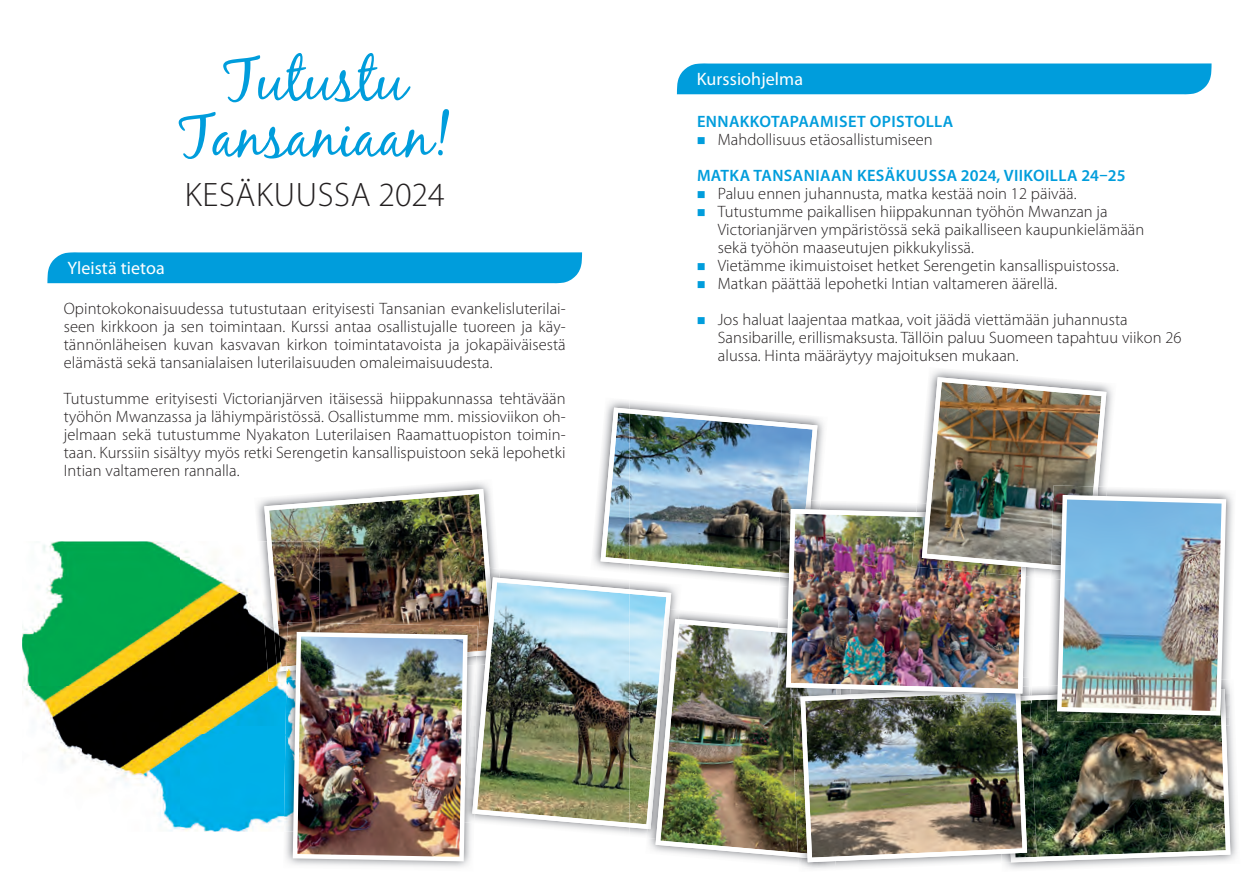
<style>
.page{position:relative;width:1259px;height:893px;background:#fff}
.page>*{position:absolute;margin:0;border:0;box-sizing:border-box;transform-origin:0 0}
.t1{font:59.55px/56.7px "Black Jack";color:#009ddc;text-align:center}
.t2{font:300 34.05px "Myriad Pro";letter-spacing:.02em;color:#231f20}
.t3{font:18px "Myriad Pro";letter-spacing:.005em;color:#fff}
.t4{font:300 16.5px/18px "Myriad Pro";letter-spacing:.005em;color:#231f20;text-align:justify}
.t5{font:600 16.5px/36px "Myriad Pro";letter-spacing:.025em;color:#009ddc}
.s1{font-weight:300;color:#231f20}
.s2{color:#009ddc}
</style>
<div class="page">
<div style="left:47px;top:252px;width:535px;height:31px;background:#009ddc"></div>
<img style="left:257px;top:500px;width:7px;height:41px">
<img style="left:22px;top:541px;width:242px;height:291px">
<img style="left:257px;top:541px;width:7px;height:140px">
<div style="left:677px;top:63px;width:534px;height:31px;background:#009ddc"></div>
<img style="left:1005px;top:689px;width:232px;height:180px">
<img style="left:1004px;top:862px;width:33px;height:1px">
<img style="left:798px;top:862px;width:37px;height:8px">
<img style="left:1230px;top:496px;width:3px;height:103px">
<img style="left:264px;top:377px;width:966px;height:485px">
<h1 class="t1" style="left:179px;top:56px;width:274px">Tutustu<br>Tansaniaan!</h1>
<h2 class="t2" style="left:185px;top:182px;width:261px">KESÄKUUSSA 2024</h2>
<p class="t3" style="left:67px;top:262px;width:99px">Yleistä tietoa</p>
<p class="t4" style="left:64px;top:301px;width:503px">Opintokokonaisuudessa tutustutaan erityisesti Tansanian evankelisluterilai&shy;seen kirkkoon ja sen toimintaan. Kurssi antaa osallistujalle tuoreen ja käy&shy;tännönläheisen kuvan kasvavan kirkon toimintatavoista ja jokapäiväisestä elämästä sekä tansanialaisen luterilaisuuden omaleimaisuudesta.</p>
<p class="t4" style="left:64px;top:391px;width:503px">Tutustumme erityisesti Victorianjärven itäisessä hiippakunnassa tehtävään työhön Mwanzassa ja lähiympäristössä. Osallistumme mm. missioviikon oh&shy;jelmaan sekä tutustumme Nyakaton Luterilaisen Raamattuopiston toimin&shy;taan. Kurssiin sisältyy myös retki Serengetin kansallispuistoon sekä lepohetki Intian valtameren rannalla.</p>
<p class="t3" style="left:697px;top:73px;width:108px">Kurssiohjelma</p>
<p class="t5" style="left:697px;top:105px;width:258px">ENNAKKOTAPAAMISET OPISTOLLA</p>
<p class="t5" style="left:697px;top:123px;width:430px">■ <span class="s1">Mahdollisuus etäosallistumiseen<br></span>MATKA TANSANIAAN KESÄKUUSSA 2024, VIIKOILLA 24–25</p>
<p class="t4" style="left:697px;top:186px;width:381px"><span class="s2">■</span> Paluu ennen juhannusta, matka kestää noin 12 päivää.</p>
<p class="t4" style="left:718px;top:204px;width:428px;text-align:left;text-indent:-21px"><span class="s2">■</span> Tutustumme paikallisen hiippakunnan työhön Mwanzan ja<br>Victorianjärven ympäristössä sekä paikalliseen kaupunkielämään sekä työhön maaseutujen pikkukylissä.</p>
<p class="t4" style="left:697px;top:258px;width:423px"><span class="s2">■</span> Vietämme ikimuistoiset hetket Serengetin kansallispuistossa.</p>
<p class="t4" style="left:697px;top:276px;width:362px"><span class="s2">■</span> Matkan päättää lepohetki Intian valtameren äärellä.</p>
<p class="t4" style="left:718px;top:312px;width:465px;text-align:left;text-indent:-21px"><span class="s2">■</span> Jos haluat laajentaa matkaa, voit jäädä viettämään juhannusta<br>Sansibarille, erillismaksusta. Tällöin paluu Suomeen tapahtuu viikon 26 alussa. Hinta määräytyy majoituksen mukaan.</p>
</div>
